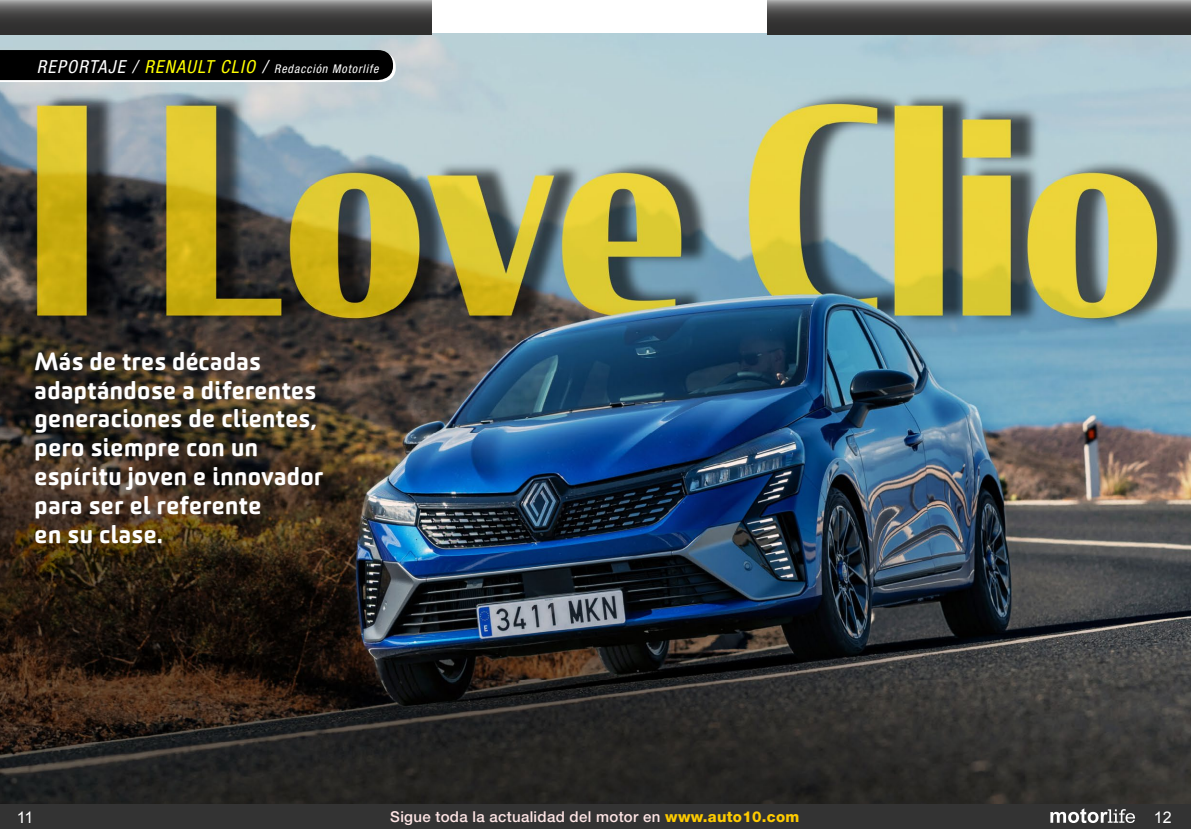
<style>
.page{position:relative;width:1191px;height:829px;background:#fff}
.page>*{position:absolute;margin:0;border:0;box-sizing:border-box;transform-origin:0 0}
.Normal__Web{font:900 24px/28.8px "Sommet Rounded";letter-spacing:.02em;color:#fff}
.t1{font:16px "Arial";color:#fff}
.Texto_Gen{font:500 15px "Helvetica Neue LT Std";letter-spacing:.02em;color:#ffe6e6}
.t2{font:italic condensed 12px "Helvetica Neue LT Std";letter-spacing:.075em;color:#fff}
.s1{font-size:18px}
.s2{font-size:18px;color:#ff0}
.s3{font-weight:800;color:#fecb00}
</style>
<div class="page">
<img style="left:0;top:34px;width:1191px;height:769px">
<div style="left:0;top:804px;width:1191px;height:24px;background:#333"></div>
<svg style="left:1050px;top:808px;width:85px;height:14px"></svg>
<svg style="left:0;top:0;width:431px;height:35px;background:#4d4c4c"></svg>
<svg style="left:768px;top:0;width:423px;height:35px;background:#4d4c4c"></svg>
<svg style="left:0;top:50px;width:396px;height:32px;background:#121212"></svg>
<p class="t2" style="left:37px;top:62px;width:343px"><span class="s1">REPORTAJE /</span> <span class="s2">RENAULT CLIO</span> <span class="s1">/</span> Redacción Motorlife</p>
<p class="Normal__Web" style="left:35px;top:346px;width:290px">Más de tres décadas adaptándose a diferentes generaciones de clientes, pero siempre con un espíritu joven e innovador para ser el referente<br>en su clase.</p>
<p class="t1" style="left:17px;top:806px;width:18px">11</p>
<p class="Texto_Gen" style="left:390px;top:807px;width:411px">Sigue toda la actualidad del motor en <span class="s3">www.auto10.com</span></p>
<p class="t1" style="left:1153px;top:806px;width:19px">12</p>
</div>
